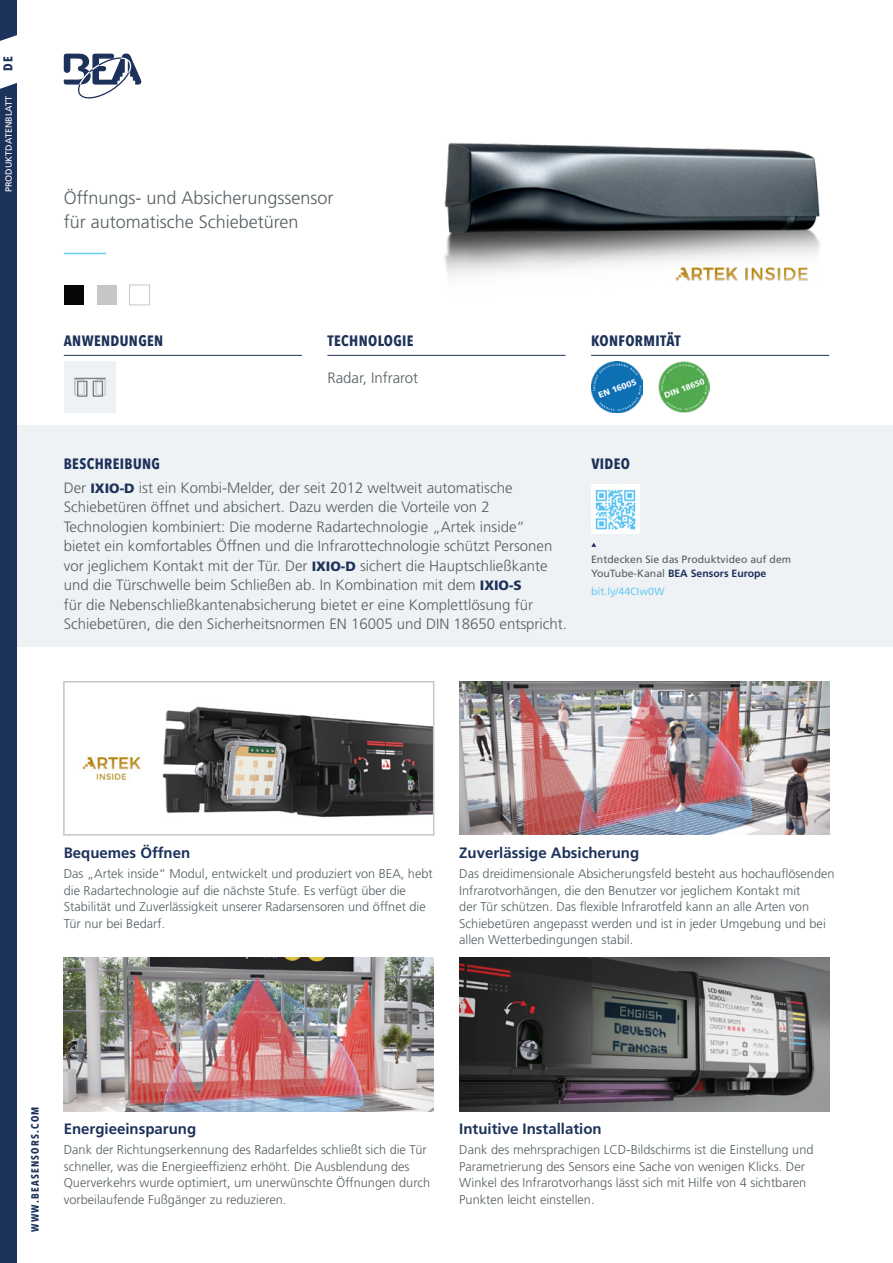
<style>
.page{position:relative;width:893px;height:1263px;background:#fff}
.page>*{position:absolute;margin:0;border:0;box-sizing:border-box;transform-origin:0 0}
.Subtitle_paragraph{font:300 18px "Frutiger LT Std";color:#545f63}
.Main_paragraph_style{font:300 15px/19.5px "Frutiger LT Std";color:#545f63}
.t1{font:700 15px "Frutiger LT Std";color:#1d325a}
.Section_underline{font:700 15px "Avenir Next Condensed";letter-spacing:.025em;color:#1d325a}
.Main_paragraph_style-2{font:700 15px "Avenir Next Condensed";letter-spacing:.025em;color:#1d325a}
.Main_paragraph_style-3{font:300 12.75px/16.5px "Frutiger LT Std";color:#545f63}
.t2{font:700 12.75px "Avenir Next Condensed";color:#1d325a}
.Main_paragraph_style-4{font:10.5px/13.5px "Frutiger LT Std";color:#545f63}
.t3{font:700 10.5px "Avenir Next Condensed";letter-spacing:.12em;color:#1d325a}
.Main_paragraph_style-5{font:10.5px "Frutiger LT Std";color:#6acbf1}
.t4{font:9px "Frutiger LT Std";color:#fff}
.s1{font-weight:900;font-size:13.5px;color:#1d325a}
.s2{font-weight:700;color:#1d325a}
</style>
<div class="page">
<div style="left:17px;top:425px;width:876px;height:221px;background:#eff2f5"></div>
<div style="left:0;top:83px;width:17px;height:1180px;background:#1d325a"></div>
<svg style="left:0;top:0;width:17px;height:41px"></svg>
<svg style="left:64px;top:54px;width:77px;height:45px"></svg>
<svg style="left:591px;top:543px;width:5px;height:4px"></svg>
<div style="left:97px;top:285px;width:20px;height:20px;background:#c6c6c8"></div>
<div style="left:129px;top:285px;width:21px;height:20px;border:1px solid #c6c6c8"></div>
<div style="left:64px;top:285px;width:20px;height:20px;background:#050705"></div>
<img style="left:444px;top:143px;width:376px;height:134px">
<img style="left:64px;top:362px;width:51px;height:51px">
<img style="left:82px;top:706px;width:349px;height:112px">
<div style="left:63px;top:681px;width:371px;height:155px;border:2px solid #c6c6c8"></div>
<img style="left:459px;top:681px;width:370px;height:154px">
<img style="left:459px;top:958px;width:370px;height:153px">
<img style="left:591px;top:362px;width:51px;height:51px">
<img style="left:659px;top:362px;width:51px;height:51px">
<img style="left:64px;top:958px;width:370px;height:153px">
<img style="left:668px;top:253px;width:144px;height:28px">
<hr style="left:64px;top:253px;width:42px;height:1px;background:#6acbf1">
<hr style="left:327px;top:355px;width:239px;height:1px;background:#1d325a">
<hr style="left:64px;top:355px;width:238px;height:1px;background:#1d325a">
<hr style="left:591px;top:355px;width:238px;height:1px;background:#1d325a">
<img style="left:591px;top:485px;width:49px;height:49px">
<p class="t2" style="left:0;top:71px;width:16px;rotate:-90deg">DE</p>
<p class="t4" style="left:4px;top:192px;width:98px;rotate:-90deg">PRODUKTDATENBLATT</p>
<p class="Subtitle_paragraph" style="left:64px;top:187px;width:271px">Öffnungs- und Absicherungssensor</p>
<p class="Subtitle_paragraph" style="left:64px;top:211px;width:236px">für automatische Schiebetüren</p>
<p class="Section_underline" style="left:64px;top:331px;width:101px">ANWENDUNGEN</p>
<p class="Section_underline" style="left:327px;top:331px;width:88px">TECHNOLOGIE</p>
<p class="Section_underline" style="left:591px;top:331px;width:91px">KONFORMITÄT</p>
<p class="Main_paragraph_style" style="left:327px;top:368px;width:92px">Radar, Infrarot</p>
<p class="Main_paragraph_style-2" style="left:64px;top:454px;width:98px">BESCHREIBUNG</p>
<p class="Main_paragraph_style-2" style="left:591px;top:454px;width:40px">VIDEO</p>
<p class="Main_paragraph_style" style="left:64px;top:478px;width:505px">Der <span class="s1">IXIO-D</span> ist ein Kombi-Melder, der seit 2012 weltweit automatische Schiebetüren öffnet und absichert. Dazu werden die Vorteile von 2<br>Technologien kombiniert: Die moderne Radartechnologie „Artek inside“<br>bietet ein komfortables Öffnen und die Infrarottechnologie schützt Personen vor jeglichem Kontakt mit der Tür. Der <span class="s1">IXIO-D</span> sichert die Hauptschließkante und die Türschwelle beim Schließen ab. In Kombination mit dem <span class="s1">IXIO-S<br></span>für die Nebenschließkantenabsicherung bietet er eine Komplettlösung für Schiebetüren, die den Sicherheitsnormen EN 16005 und DIN 18650 entspricht.</p>
<p class="Main_paragraph_style-4" style="left:591px;top:553px;width:202px">Entdecken Sie das Produktvideo auf dem<br>YouTube-Kanal <span class="s2">BEA Sensors Europe</span></p>
<p class="Main_paragraph_style-5" style="left:591px;top:585px;width:75px">bit.ly/44CIw0W</p>
<p class="t1" style="left:64px;top:844px;width:128px">Bequemes Öffnen</p>
<p class="Main_paragraph_style-3" style="left:64px;top:866px;width:370px">Das „Artek inside“ Modul, entwickelt und produziert von BEA, hebt die Radartechnologie auf die nächste Stufe. Es verfügt über die Stabilität und Zuverlässigkeit unserer Radarsensoren und öffnet die Tür nur bei Bedarf.</p>
<p class="t1" style="left:459px;top:844px;width:182px">Zuverlässige Absicherung</p>
<p class="Main_paragraph_style-3" style="left:459px;top:866px;width:377px">Das dreidimensionale Absicherungsfeld besteht aus hochauflösenden Infrarotvorhängen, die den Benutzer vor jeglichem Kontakt mit<br>der Tür schützen. Das flexible Infrarotfeld kann an alle Arten von Schiebetüren angepasst werden und ist in jeder Umgebung und bei allen Wetterbedingungen stabil.</p>
<p class="t3" style="left:29px;top:1232px;width:127px;rotate:-90deg">WWW.BEASENSORS.COM</p>
<p class="t1" style="left:64px;top:1120px;width:134px">Energieeinsparung</p>
<p class="Main_paragraph_style-3" style="left:64px;top:1142px;width:368px">Dank der Richtungserkennung des Radarfeldes schließt sich die Tür schneller, was die Energieeffizienz erhöht. Die Ausblendung des Querverkehrs wurde optimiert, um unerwünschte Öffnungen durch vorbeilaufende Fußgänger zu reduzieren.</p>
<p class="t1" style="left:459px;top:1120px;width:144px">Intuitive Installation</p>
<p class="Main_paragraph_style-3" style="left:459px;top:1142px;width:356px">Dank des mehrsprachigen LCD-Bildschirms ist die Einstellung und Parametrierung des Sensors eine Sache von wenigen Klicks. Der Winkel des Infrarotvorhangs lässt sich mit Hilfe von 4 sichtbaren Punkten leicht einstellen.</p>
</div>
